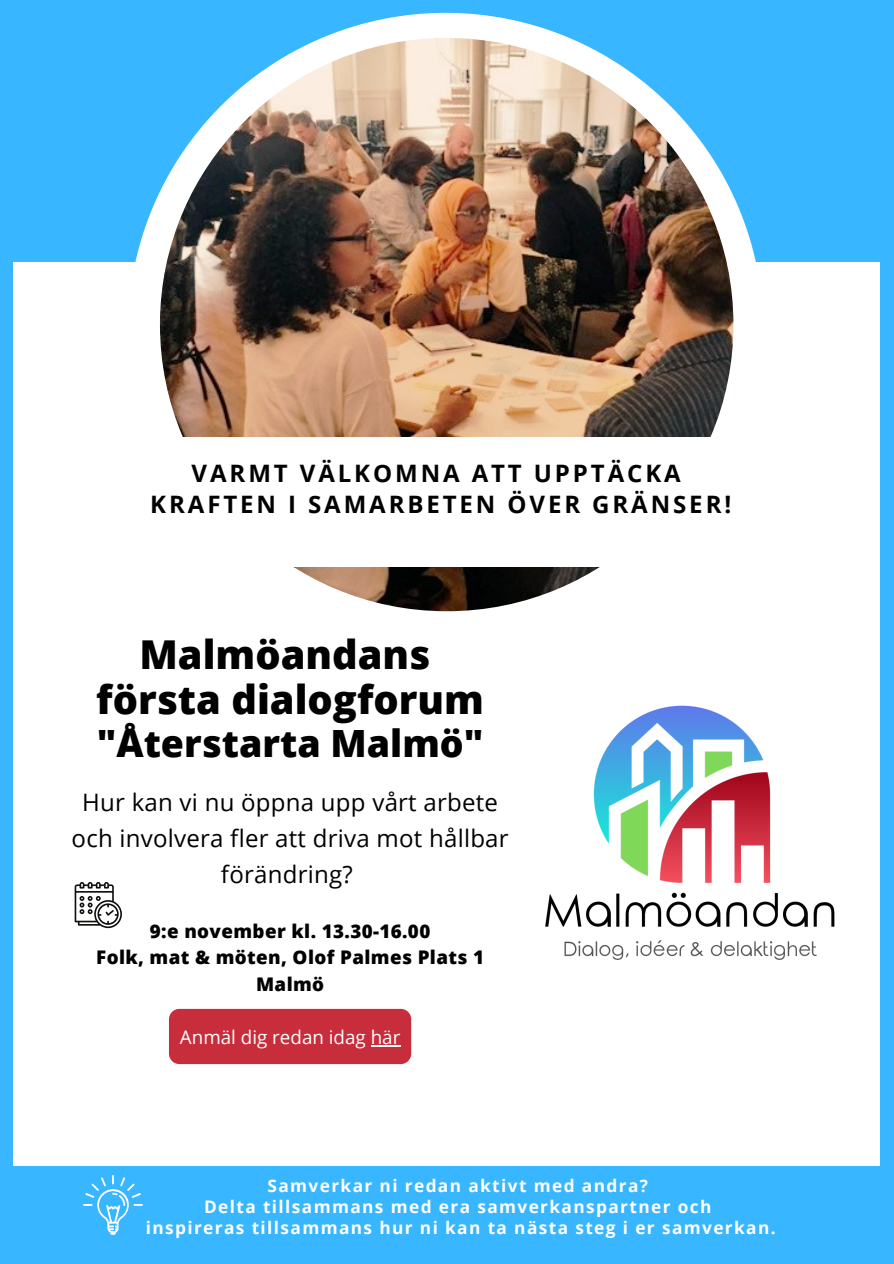
<style>
.page{position:relative;width:894px;height:1264px;background:#fff}
.page>*{position:absolute;margin:0;border:0;box-sizing:border-box;transform-origin:0 0}
.t1{font:800 39.75px "Open Sans";color:#000}
.t2{font:800 37.5px "Open Sans";color:#000}
.t3{font:24px/36px "Open Sans";letter-spacing:.01em;color:#000;text-align:center}
.t4{font:700 24px "Open Sans";letter-spacing:.12em;color:#000}
.t5{font:800 18.75px/26.4px "Open Sans";letter-spacing:.02em;color:#000;text-align:center}
.t6{font:18.75px "Open Sans";color:#fff}
.t7{font:700 17.25px "Open Sans";letter-spacing:.08em;color:#fff}
</style>
<div class="page">
<div style="left:0;top:0;width:893px;height:1263px;background:#38b6ff"></div>
<div style="left:14px;top:262px;width:865px;height:989px;background:#fff"></div>
<svg style="left:135px;top:13px;width:621px;height:599px;fill:#fff"></svg>
<img style="left:160px;top:38px;width:573px;height:573px;border-radius:50%">
<div style="left:98px;top:437px;width:676px;height:129px;background:#fff"></div>
<img style="left:545px;top:705px;width:290px;height:255px">
<div style="left:169px;top:1008px;width:242px;height:56px;background:#c82d3c;border-radius:10px"></div>
<hr style="left:370px;top:1045px;width:30px;height:2px;background:#fff">
<svg style="left:75px;top:882px;width:47px;height:46px"></svg>
<div style="left:14px;top:1166px;width:866px;height:97px;background:#38b6ff"></div>
<svg style="left:83px;top:1175px;width:60px;height:59px"></svg>
<p class="t4" style="left:191px;top:456px;width:490px">VARMT VÄLKOMNA ATT UPPTÄCKA</p>
<p class="t4" style="left:150px;top:487px;width:582px">KRAFTEN I SAMARBETEN ÖVER GRÄNSER!</p>
<p class="t1" style="left:139px;top:626px;width:292px">Malmöandans</p>
<p class="t1" style="left:96px;top:671px;width:389px">första dialogforum</p>
<p class="t2" style="left:97px;top:716px;width:388px">"Återstarta Malmö"</p>
<p class="t3" style="left:72px;top:783px;width:438px">Hur kan vi nu öppna upp vårt arbete och involvera fler att driva mot hållbar förändring?</p>
<p class="t5" style="left:150px;top:917px;width:282px">9:e november kl. 13.30-16.00</p>
<p class="t5" style="left:96px;top:943px;width:389px">Folk, mat &amp; möten, Olof Palmes Plats 1<br>Malmö</p>
<p class="t6" style="left:180px;top:1024px;width:222px">Anmäl dig redan idag här</p>
<p class="t7" style="left:267px;top:1173px;width:382px">Samverkar ni redan aktivt med andra?</p>
<p class="t7" style="left:204px;top:1194px;width:508px">Delta tillsammans med era samverkanspartner och</p>
<p class="t7" style="left:146px;top:1215px;width:631px">inspireras tillsammans hur ni kan ta nästa steg i er samverkan.</p>
</div>
